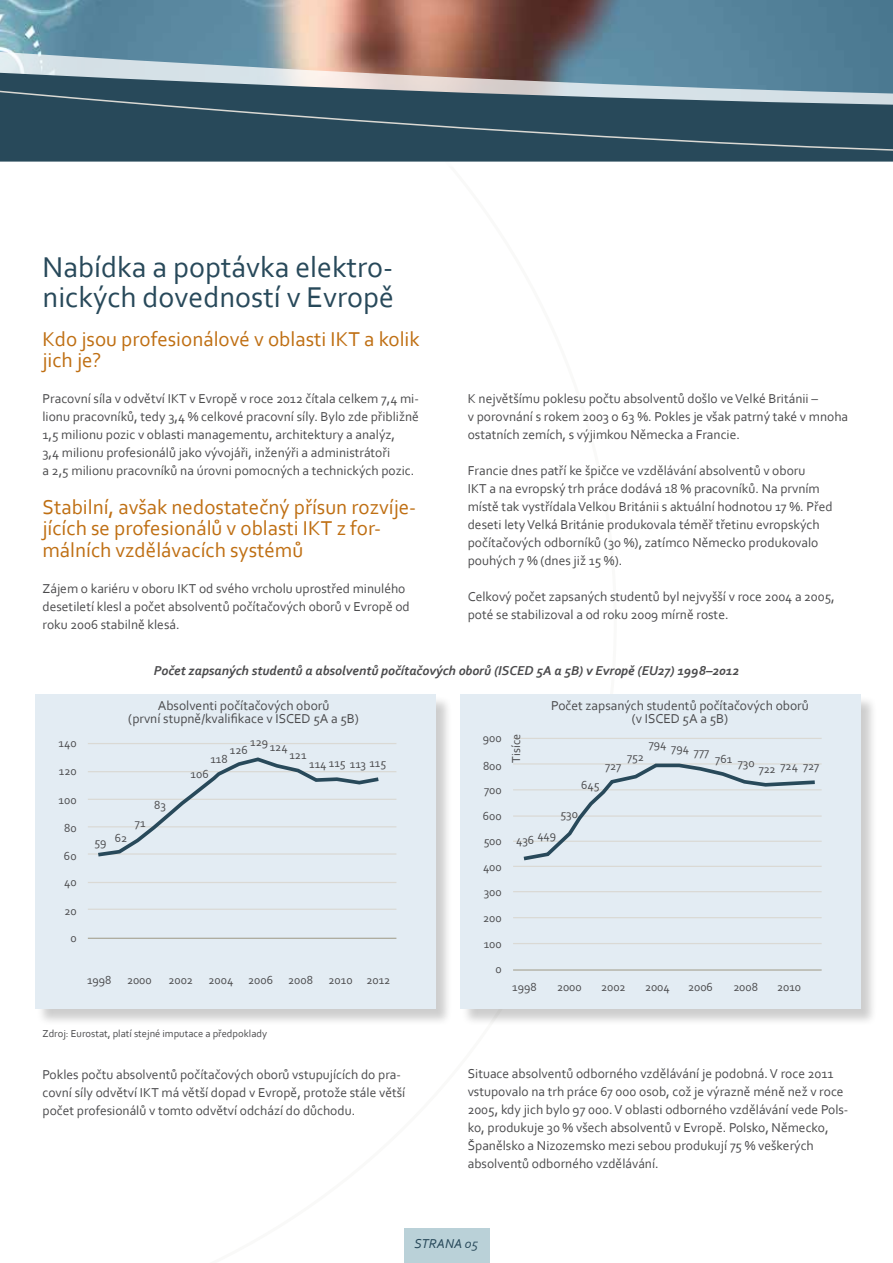
<style>
.page{position:relative;width:893px;height:1263px;background:#fff}
.page>*{position:absolute;margin:0;border:0;box-sizing:border-box;transform-origin:0 0}
.t1{font:30px/30px "Corbel";color:#28495a}
.t2{font:21px/21px "Corbel";color:#bf6f13}
.t3{font:13.5px/18px "Corbel";color:#4b4b4d}
.t4{font:italic 700 13.5px "Corbel";color:#4b4b4d}
.t5{font:italic 13.5px "Corbel";color:#28495a}
.t6{font:12.15px/25.5px "Corbel";color:#4b4b4d}
.t7{font:12.15px "Corbel";letter-spacing:-.02em;color:#4b4b4d}
.t8{font:10.5px "Corbel";color:#4b4b4d}
</style>
<div class="page">
<img style="left:0;top:0;width:893px;height:37px">
<svg style="left:0;top:37px;width:893px;height:9px;background:#71808b"></svg>
<svg style="left:0;top:152px;width:893px;height:10px;background:#305060"></svg>
<svg style="left:0;top:46px;width:893px;height:106px;background:#576f7c"></svg>
<div style="left:404px;top:1229px;width:85px;height:34px;background:#bad1d8"></div>
<div style="left:36px;top:695px;width:417px;height:331px;background:#000;opacity:.2"></div>
<div style="left:35px;top:694px;width:401px;height:315px;background:#e3ecf3"></div>
<hr style="left:88px;top:909px;width:308px;height:1px;background:#dad9d4">
<hr style="left:88px;top:882px;width:308px;height:1px;background:#dad9d4">
<hr style="left:88px;top:853px;width:308px;height:2px;background:#dad9d4">
<hr style="left:88px;top:826px;width:308px;height:1px;background:#dad9d4">
<hr style="left:88px;top:799px;width:308px;height:1px;background:#dad9d4">
<hr style="left:88px;top:771px;width:308px;height:1px;background:#dad9d4">
<hr style="left:88px;top:743px;width:308px;height:1px;background:#dad9d4">
<hr style="left:88px;top:938px;width:308px;height:1px;background:#aaa798">
<svg style="left:94px;top:757px;width:289px;height:100px"></svg>
<div style="left:461px;top:695px;width:417px;height:331px;background:#000;opacity:.2"></div>
<div style="left:460px;top:694px;width:401px;height:315px;background:#e3ecf3"></div>
<hr style="left:513px;top:866px;width:309px;height:1px;background:#dad9d4">
<hr style="left:513px;top:891px;width:309px;height:1px;background:#dad9d4">
<hr style="left:513px;top:917px;width:309px;height:1px;background:#dad9d4">
<hr style="left:513px;top:943px;width:309px;height:1px;background:#dad9d4">
<hr style="left:513px;top:969px;width:309px;height:2px;background:#aaa798">
<hr style="left:513px;top:841px;width:309px;height:1px;background:#dad9d4">
<hr style="left:513px;top:815px;width:309px;height:2px;background:#dad9d4">
<hr style="left:513px;top:789px;width:309px;height:1px;background:#dad9d4">
<hr style="left:513px;top:763px;width:309px;height:1px;background:#dad9d4">
<hr style="left:513px;top:738px;width:309px;height:1px;background:#dad9d4">
<svg style="left:520px;top:763px;width:299px;height:98px"></svg>
<h1 class="t1" style="left:43px;top:252px;width:353px">Nabídka a poptávka elektro&shy;nických dovedností v Evropě</h1>
<h2 class="t2" style="left:43px;top:328px;width:379px">Kdo jsou profesionálové v oblasti IKT a kolik jich je?</h2>
<p class="t3" style="left:43px;top:390px;width:378px">Pracovní síla v odvětví IKT v Evropě v roce 2012 čítala celkem 7,4 mi&shy;lionu pracovníků, tedy 3,4 % celkové pracovní síly. Bylo zde přibližně 1,5 milionu pozic v oblasti managementu, architektury a analýz,<br>3,4 milionu profesionálů jako vývojáři, inženýři a administrátoři<br>a 2,5 milionu pracovníků na úrovni pomocných a technických pozic.</p>
<h2 class="t2" style="left:43px;top:496px;width:375px">Stabilní, avšak nedostatečný přísun rozvíje&shy;jících se profesionálů v oblasti IKT z for&shy;málních vzdělávacích systémů</h2>
<p class="t3" style="left:43px;top:579px;width:369px">Zájem o kariéru v oboru IKT od svého vrcholu uprostřed minulého desetiletí klesl a počet absolventů počítačových oborů v Evropě od roku 2006 stabilně klesá.</p>
<p class="t3" style="left:468px;top:389px;width:382px">K největšímu poklesu počtu absolventů došlo ve Velké Británii –<br>v porovnání s rokem 2003 o 63 %. Pokles je však patrný také v mnoha ostatních zemích, s výjimkou Německa a Francie.</p>
<p class="t3" style="left:468px;top:461px;width:366px">Francie dnes patří ke špičce ve vzdělávání absolventů v oboru<br>IKT a na evropský trh práce dodává 18 % pracovníků. Na prvním místě tak vystřídala Velkou Británii s aktuální hodnotou 17 %. Před deseti lety Velká Británie produkovala téměř třetinu evropských počítačových odborníků (30 %), zatímco Německo produkovalo pouhých 7 % (dnes již 15 %).</p>
<p class="t3" style="left:468px;top:587px;width:369px">Celkový počet zapsaných studentů byl nejvyšší v roce 2004 a 2005, poté se stabilizoval a od roku 2009 mírně roste.</p>
<p class="t4" style="left:154px;top:662px;width:587px">Počet zapsaných studentů a absolventů počítačových oborů (ISCED 5A a 5B) v Evropě (EU27) 1998–2012</p>
<p class="t6" style="left:59px;top:730px;width:20px">140</p>
<p class="t6" style="left:59px;top:758px;width:19px">120</p>
<p class="t6" style="left:59px;top:787px;width:19px">100</p>
<p class="t6" style="left:64px;top:815px;width:14px">80</p>
<p class="t6" style="left:64px;top:842px;width:14px;line-height:26.2px">60<br>40</p>
<p class="t6" style="left:64px;top:898px;width:14px">20</p>
<p class="t6" style="left:70px;top:925px;width:8px">0</p>
<p class="t3" style="left:128px;top:698px;width:232px;line-height:13.5px;text-align:center">Absolventi počítačových oborů<br>(první stupně/kvalifikace v ISCED 5A a 5B)</p>
<p class="t6" style="left:94px;top:827px;width:35px">59 62</p>
<p class="t6" style="left:135px;top:810px;width:12px">71</p>
<p class="t6" style="left:154px;top:792px;width:13px">83</p>
<p class="t6" style="left:230px;top:737px;width:20px">126</p>
<p class="t6" style="left:250px;top:732px;width:39px">129124</p>
<p class="t6" style="left:289px;top:742px;width:19px">121</p>
<p class="t6" style="left:211px;top:746px;width:19px">118</p>
<p class="t6" style="left:309px;top:750px;width:78px">114 115 113 115</p>
<p class="t6" style="left:191px;top:761px;width:20px">106</p>
<p class="t6" style="left:87px;top:967px;width:26px">1998</p>
<p class="t6" style="left:127px;top:967px;width:26px">2000</p>
<p class="t6" style="left:169px;top:967px;width:26px">2002</p>
<p class="t6" style="left:209px;top:967px;width:106px">2004 2006 2008</p>
<p class="t6" style="left:329px;top:967px;width:63px">2010 2012</p>
<p class="t8" style="left:43px;top:1027px;width:226px">Zdroj: Eurostat, platí stejné imputace a předpoklady</p>
<p class="t3" style="left:43px;top:1065px;width:364px">Pokles počtu absolventů počítačových oborů vstupujících do pra&shy;covní síly odvětví IKT má větší dopad v Evropě, protože stále větší počet profesionálů v tomto odvětví odchází do důchodu.</p>
<p class="t6" style="left:483px;top:725px;width:20px">900</p>
<p class="t6" style="left:483px;top:753px;width:20px;line-height:24.2px">800<br>700</p>
<p class="t6" style="left:483px;top:803px;width:20px;line-height:24.8px">600<br>500</p>
<p class="t6" style="left:483px;top:854px;width:20px;text-align:right">400<br>300<br>200<br>100<br>0</p>
<p class="t6" style="left:503px;top:763px;width:30px;rotate:-90deg">Tisíce</p>
<p class="t3" style="left:551px;top:698px;width:259px;line-height:13.5px;text-align:center">Počet zapsaných studentů počítačových oborů (v ISCED 5A a 5B)</p>
<p class="t6" style="left:649px;top:735px;width:62px">794 794 777</p>
<p class="t6" style="left:715px;top:748px;width:41px">761 730</p>
<p class="t6" style="left:627px;top:743px;width:18px">752</p>
<p class="t6" style="left:605px;top:753px;width:18px">727</p>
<p class="t7" style="left:759px;top:758px;width:62px">722 724 727</p>
<p class="t6" style="left:581px;top:772px;width:20px">645</p>
<p class="t6" style="left:560px;top:801px;width:19px">530</p>
<p class="t6" style="left:516px;top:827px;width:20px">436</p>
<p class="t6" style="left:537px;top:821px;width:20px">449</p>
<p class="t6" style="left:512px;top:974px;width:26px">1998</p>
<p class="t6" style="left:557px;top:974px;width:26px">2000</p>
<p class="t6" style="left:601px;top:974px;width:26px">2002</p>
<p class="t6" style="left:645px;top:974px;width:26px">2004</p>
<p class="t6" style="left:688px;top:974px;width:26px">2006</p>
<p class="t6" style="left:733px;top:974px;width:26px">2008</p>
<p class="t6" style="left:777px;top:974px;width:25px">2010</p>
<p class="t3" style="left:468px;top:1064px;width:382px">Situace absolventů odborného vzdělávání je podobná. V roce 2011 vstupovalo na trh práce 67 000 osob, což je výrazně méně než v roce 2005, kdy jich bylo 97 000. V oblasti odborného vzdělávání vede Pols&shy;ko, produkuje 30 % všech absolventů v Evropě. Polsko, Německo, Španělsko a Nizozemsko mezi sebou produkují 75 % veškerých absolventů odborného vzdělávání.</p>
<p class="t5" style="left:415px;top:1235px;width:65px">STRANA 05</p>
</div>
